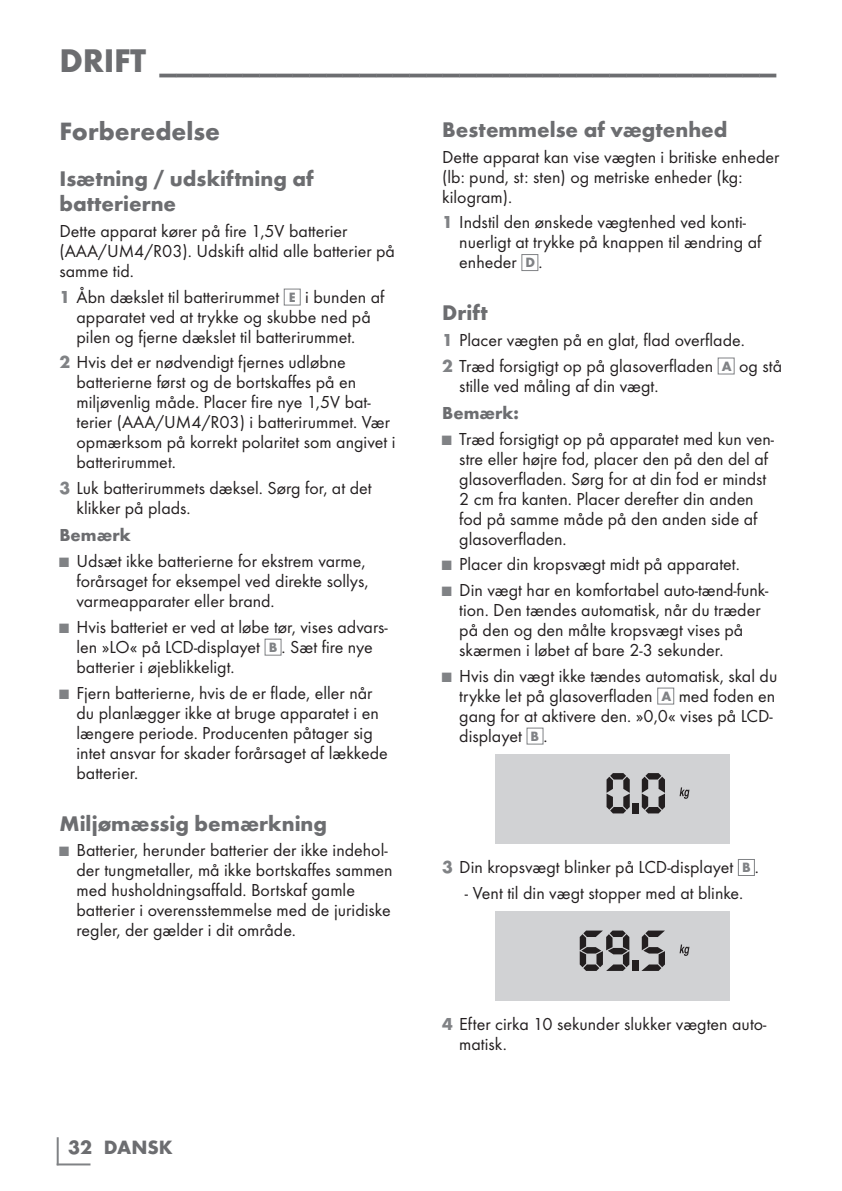
<style>
.page{position:relative;width:842px;height:1191px;background:#fff}
.page>*{position:absolute;margin:0;border:0;box-sizing:border-box;transform-origin:0 0}
.t1{font:700 34px "Futura TOT";letter-spacing:-.01em;color:#6c6d70}
.t2{font:700 26px "Futura TOT";color:#6c6d70}
.t3{font:700 22px/25.6px "Futura TOT";color:#6c6d70}
.t4{font:700 20px "Futura TOT";color:#6c6d70}
.t5{font:18px/20px "Futura TOT Boo";color:#231f20}
.t6{font:700 18px "Futura TOT";color:#6c6d70}
.s1{font-family:"Futura TOT";font-weight:700;color:#808285}
.s2{font-family:"Futura TOT";font-weight:700;font-size:14px;color:#808285}
.s3{font-size:14px;color:#808285}
</style>
<div class="page">
<hr style="left:57px;top:1163px;width:33px;height:2px;background:#808285">
<hr style="left:57px;top:1137px;width:2px;height:28px;background:#808285">
<div style="left:284px;top:288px;width:17px;height:17px;background:#fff;border:1px solid #808285"></div>
<div style="left:265px;top:638px;width:17px;height:17px;background:#fff;border:1px solid #808285"></div>
<div style="left:521px;top:254px;width:17px;height:17px;background:#fff;border:1px solid #808285"></div>
<div style="left:718px;top:357px;width:17px;height:17px;background:#fff;border:1px solid #808285"></div>
<div style="left:657px;top:687px;width:17px;height:17px;background:#fff;border:1px solid #808285"></div>
<div style="left:495px;top:753px;width:235px;height:90px;background:#d1d2d4"></div>
<svg style="left:679px;top:787px;width:10px;height:12px"></svg>
<svg style="left:606px;top:773px;width:24px;height:40px"></svg>
<div style="left:633px;top:803px;width:6px;height:10px;background:#231f20"></div>
<svg style="left:642px;top:773px;width:23px;height:40px"></svg>
<div style="left:738px;top:859px;width:17px;height:17px;background:#fff;border:1px solid #808285"></div>
<div style="left:495px;top:911px;width:235px;height:89px;background:#d1d2d4"></div>
<svg style="left:679px;top:944px;width:10px;height:12px"></svg>
<svg style="left:580px;top:930px;width:49px;height:41px"></svg>
<div style="left:632px;top:960px;width:6px;height:11px;background:#231f20"></div>
<svg style="left:641px;top:930px;width:24px;height:41px"></svg>
<h1 class="t1" style="left:60px;top:40px;width:718px">DRIFT _____________________________________</h1>
<h2 class="t2" style="left:60px;top:115px;width:162px">Forberedelse</h2>
<p class="t3" style="left:60px;top:165px;width:256px">Isætning / udskiftning af batterierne</p>
<p class="t5" style="left:60px;top:221px;width:337px">Dette apparat kører på fire 1,5V batterier (AAA/UM4/R03). Udskift altid alle batterier på samme tid.</p>
<p class="t5" style="left:77px;top:287px;width:309px;text-indent:-17px"><span class="s1">1</span> Åbn dækslet til batterirummet <span class="s2">E</span> i bunden af apparatet ved at trykke og skubbe ned på pilen og fjerne dækslet til batterirummet.</p>
<p class="t5" style="left:77px;top:352px;width:320px;text-indent:-17px"><span class="s1">2</span> Hvis det er nødvendigt fjernes udløbne batterierne først og de bortskaffes på en miljøvenlig måde. Placer fire nye 1,5V bat&shy;terier (AAA/UM4/R03) i batterirummet. Vær opmærksom på korrekt polaritet som angivet i batterirummet.</p>
<p class="t5" style="left:77px;top:478px;width:297px;text-indent:-17px"><span class="s1">3</span> Luk batterirummets dæksel. Sørg for, at det klikker på plads.</p>
<p class="t6" style="left:60px;top:524px;width:73px">Bemærk</p>
<p class="t5" style="left:77px;top:551px;width:293px;text-indent:-17px"><span class="s3">■</span> Udsæt ikke batterierne for ekstrem varme, forårsaget for eksempel ved direkte sollys, varmeapparater eller brand.</p>
<p class="t5" style="left:77px;top:616px;width:313px;text-indent:-17px"><span class="s3">■</span> Hvis batteriet er ved at løbe tør, vises advars&shy;len »LO« på LCD-displayet <span class="s2">B</span> . Sæt fire nye batterier i øjeblikkeligt.</p>
<p class="t5" style="left:77px;top:682px;width:313px;text-indent:-17px"><span class="s3">■</span> Fjern batterierne, hvis de er flade, eller når du planlægger ikke at bruge apparatet i en længere periode. Producenten påtager sig intet ansvar for skader forårsaget af lækkede batterier.</p>
<p class="t3" style="left:60px;top:810px;width:269px">Miljømæssig bemærkning</p>
<p class="t5" style="left:77px;top:840px;width:318px;text-indent:-17px"><span class="s3">■</span> Batterier, herunder batterier der ikke indehol&shy;der tungmetaller, må ikke bortskaffes sammen med husholdningsaffald. Bortskaf gamle batterier i overensstemmelse med de juridiske regler, der gælder i dit område.</p>
<p class="t4" style="left:68px;top:1134px;width:106px">32 DANSK</p>
<p class="t3" style="left:442px;top:116px;width:287px">Bestemmelse af vægtenhed</p>
<p class="t5" style="left:442px;top:146px;width:339px">Dette apparat kan vise vægten i britiske enheder (lb: pund, st: sten) og metriske enheder (kg: kilogram).</p>
<p class="t5" style="left:459px;top:212px;width:304px;text-indent:-17px"><span class="s1">1</span> Indstil den ønskede vægtenhed ved konti&shy;nuerligt at trykke på knappen til ændring af enheder <span class="s2">D</span> .</p>
<p class="t3" style="left:442px;top:300px;width:47px">Drift</p>
<p class="t5" style="left:442px;top:327px;width:341px;line-height:25.6px"><span class="s1">1</span> Placer vægten på en glat, flad overflade.<br><span class="s1">2</span> Træd forsigtigt op på glasoverfladen <span class="s2">A</span> og stå</p>
<p class="t5" style="left:459px;top:375px;width:201px">stille ved måling af din vægt.</p>
<p class="t6" style="left:442px;top:402px;width:78px">Bemærk:</p>
<p class="t5" style="left:459px;top:428px;width:316px;text-indent:-17px"><span class="s3">■</span> Træd forsigtigt op på apparatet med kun ven&shy;stre eller højre fod, placer den på den del af glasoverfladen. Sørg for at din fod er mindst 2 cm fra kanten. Placer derefter din anden fod på samme måde på den anden side af glasoverfladen.</p>
<p class="t5" style="left:442px;top:554px;width:299px"><span class="s3">■</span> Placer din kropsvægt midt på apparatet.</p>
<p class="t5" style="left:459px;top:580px;width:311px;text-indent:-17px"><span class="s3">■</span> Din vægt har en komfortabel auto-tænd-funk&shy;tion. Den tændes automatisk, når du træder på den og den målte kropsvægt vises på skærmen i løbet af bare 2-3 sekunder.</p>
<p class="t5" style="left:459px;top:665px;width:320px;text-indent:-17px"><span class="s3">■</span> Hvis din vægt ikke tændes automatisk, skal du trykke let på glasoverfladen <span class="s2">A</span> med foden en gang for at aktivere den. »0,0« vises på LCD&shy;displayet <span class="s2">B</span> .</p>
<p class="t5" style="left:442px;top:857px;width:318px"><span class="s1">3</span> Din kropsvægt blinker på LCD-displayet <span class="s2">B</span> .</p>
<p class="t5" style="left:465px;top:882px;width:280px">- Vent til din vægt stopper med at blinke.</p>
<p class="t5" style="left:459px;top:1014px;width:309px;text-indent:-17px"><span class="s1">4</span> Efter cirka 10 sekunder slukker vægten auto&shy;matisk.</p>
</div>
